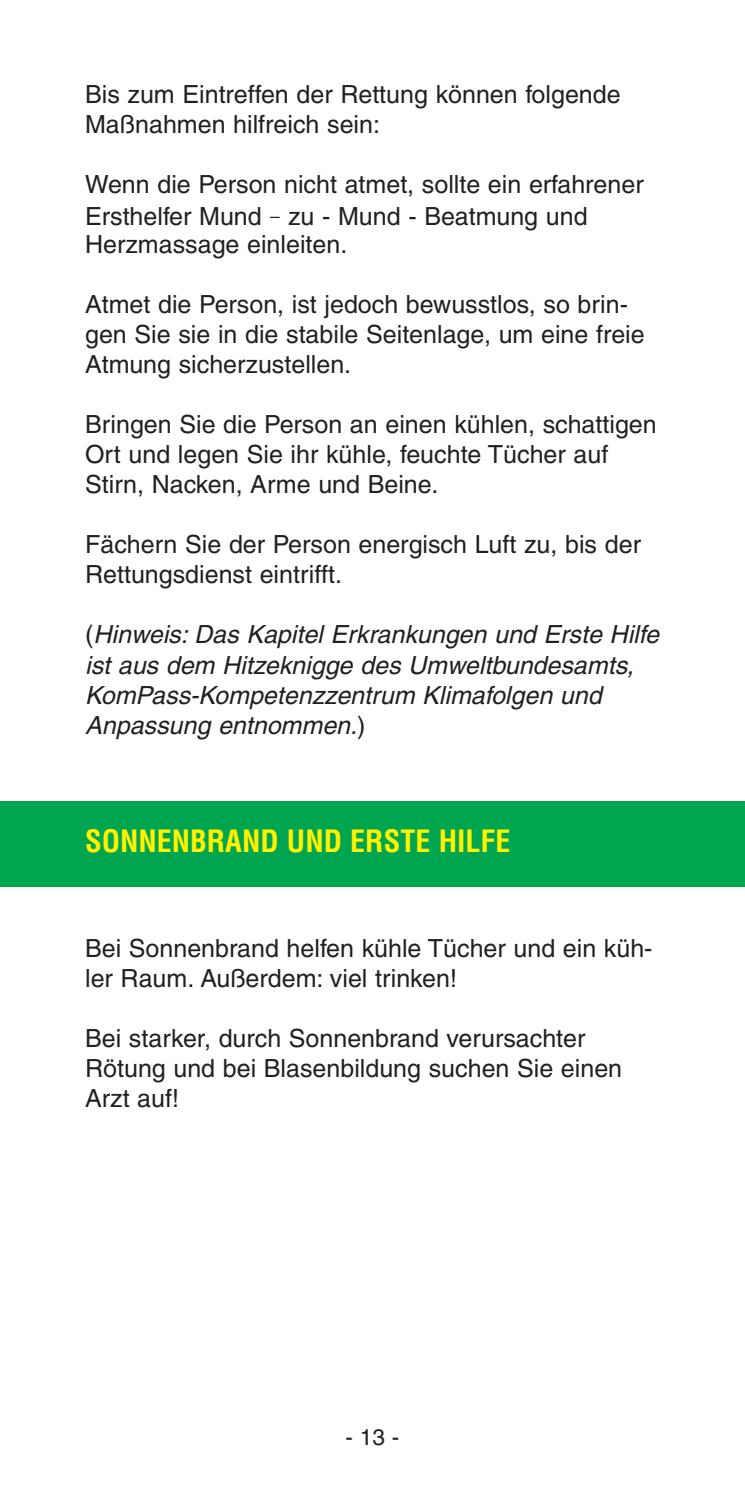
<style>
.page{position:relative;width:745px;height:1489px;background:#fff}
.page>*{position:absolute;margin:0;border:0;box-sizing:border-box;transform-origin:0 0}
.t1{font:700 condensed 30px "Helvetica";color:#fff101}
.t2{font:25px/30px "Helvetica";color:#231f20}
.t3{font:italic 25px/30px "Helvetica";color:#231f20}
.t4{font:22.5px "Helvetica";color:#231f20}
.s1{font-family:"Nanum Brush"}
.s2{font-style:normal}
</style>
<div class="page">
<div style="left:0;top:801px;width:744px;height:85px;background:#00a54f"></div>
<p class="t2" style="left:85px;top:82px;width:536px">Bis zum Eintreffen der Rettung können folgende<br>Maßnahmen hilfreich sein:</p>
<p class="t2" style="left:85px;top:171px;width:559px;line-height:32px">Wenn die Person nicht atmet, sollte ein erfahrener<br>Ersthelfer Mund <span class="s1">‐</span> zu - Mund - Beatmung und</p>
<p class="t2" style="left:85px;top:232px;width:263px">Herzmassage einleiten.</p>
<p class="t2" style="left:85px;top:292px;width:560px">Atmet die Person, ist jedoch bewusstlos, so brin&shy;gen Sie sie in die stabile Seitenlage, um eine freie<br>Atmung sicherzustellen.</p>
<p class="t2" style="left:85px;top:412px;width:572px">Bringen Sie die Person an einen kühlen, schattigen<br>Ort und legen Sie ihr kühle, feuchte Tücher auf<br>Stirn, Nacken, Arme und Beine.</p>
<p class="t2" style="left:85px;top:532px;width:557px">Fächern Sie der Person energisch Luft zu, bis der<br>Rettungsdienst eintrifft.</p>
<p class="t3" style="left:85px;top:622px;width:580px"><span class="s2">(</span> Hinweis: Das Kapitel Erkrankungen und Erste Hilfe ist aus dem Hitzeknigge des Umweltbundesamts, KomPass-Kompetenzzentrum Klimafolgen und Anpassung entnommen.<span class="s2">)</span></p>
<p class="t1" style="left:85px;top:823px;width:426px">SONNENBRAND UND ERSTE HILFE</p>
<p class="t2" style="left:85px;top:935px;width:568px">Bei Sonnenbrand helfen kühle Tücher und ein küh&shy;ler Raum. Außerdem: viel trinken!</p>
<p class="t2" style="left:85px;top:1025px;width:538px">Bei starker, durch Sonnenbrand verursachter<br>Rötung und bei Blasenbildung suchen Sie einen<br>Arzt auf!</p>
<p class="t4" style="left:345px;top:1428px;width:55px">-13-</p>
</div>
